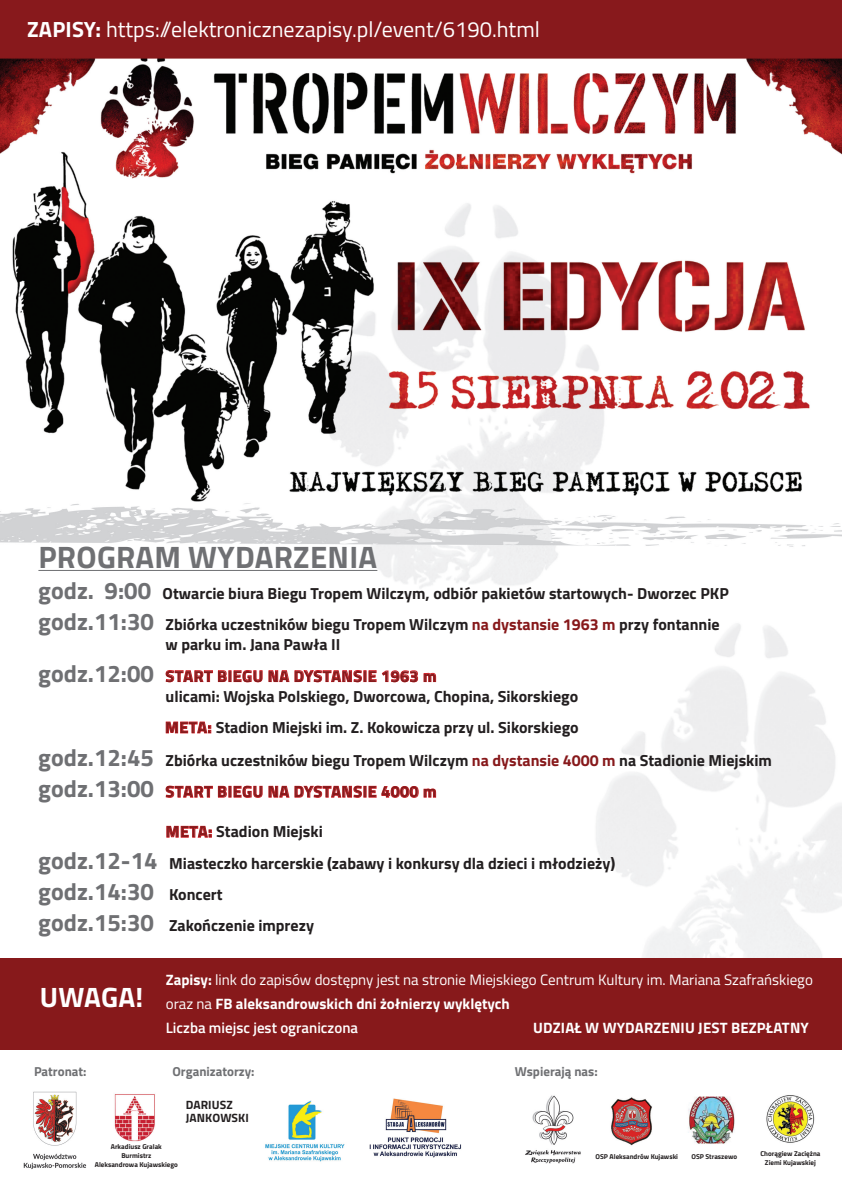
<style>
.page{position:relative;width:842px;height:1191px;background:#fff}
.page>*{position:absolute;margin:0;border:0;box-sizing:border-box;transform-origin:0 0}
.t1{font:700 31px "Titillium Web";letter-spacing:.01em;color:#6f7073}
.t2{font:700 28px "Titillium Web";letter-spacing:.005em;color:#fff}
.t3{font:700 24px "Titillium Web";color:#6f7073}
.t4{font:22px "Titillium Web";color:#fff}
.t5{font:700 16px/20px "Titillium Web";color:#231f20}
.t6{font:700 16px "Titillium Web";letter-spacing:.04em;color:#87191b}
.t7{font:15px/24px "Titillium Web";color:#fff}
.t8{font:700 15px "Titillium Web";letter-spacing:.01em;color:#fff}
.t9{font:700 13px "Titillium Web";color:#6f7073}
.t10{font:700 12px "Titillium Web";letter-spacing:.01em;color:#231f20}
.t11{font:700 7px "Titillium Web";color:#231f20}
.s1{font-weight:700}
.s2{font-size:24px;color:#6f7073}
.s3{color:#87191b}
.s4{font-size:16px;color:#231f20}
.s5{font-weight:600}
</style>
<div class="page">
<img style="left:0;top:0;width:842px;height:1170px">
<div style="left:0;top:958px;width:842px;height:91px;background:#87191b"></div>
<hr style="left:38px;top:570px;width:339px;height:1px;background:#6f7073">
<svg style="left:166px;top:670px;width:252px;height:12px"></svg>
<svg style="left:424px;top:673px;width:12px;height:9px"></svg>
<svg style="left:166px;top:721px;width:45px;height:12px"></svg>
<svg style="left:166px;top:785px;width:270px;height:13px"></svg>
<svg style="left:166px;top:826px;width:46px;height:12px"></svg>
<p class="t4" style="left:27px;top:13px;width:514px"><span class="s1">ZAPISY:</span> https://elektronicznezapisy.pl/event/6190.html</p>
<p class="t1" style="left:38px;top:533px;width:340px">PROGRAM WYDARZENIA</p>
<p class="t5" style="left:38px;top:582px;width:692px"><span class="s2">godz. 9:00</span> Otwarcie biura Biegu Tropem Wilczym, odbiór pakietów startowych- Dworzec PKP</p>
<p class="t5" style="left:165px;top:614px;width:556px;text-indent:-127px"><span class="s2">godz.11:30</span> Zbiórka uczestników biegu Tropem Wilczym <span class="s3">na dystansie 1963 m</span> przy fontannie w parku im. Jana Pawła II</p>
<p class="t5" style="left:166px;top:665px;width:414px;text-indent:-127px"><span class="s2">godz.12:00</span> <span class="s3">START BIEGU NA DYSTANSIE 1963 m<br></span>ulicami: Wojska Polskiego, Dworcowa, Chopina, Sikorskiego</p>
<p class="t5" style="left:165px;top:716px;width:415px"><span class="s3">META:</span> Stadion Miejski im. Z. Kokowicza przy ul. Sikorskiego</p>
<p class="t5" style="left:38px;top:749px;width:735px"><span class="s2">godz.12:45</span> Zbiórka uczestników biegu Tropem Wilczym <span class="s3">na dystansie 4000 m</span> na Stadionie Miejskim</p>
<p class="t6" style="left:38px;top:779px;width:400px"><span class="s2">godz.13:00</span> START BIEGU NA DYSTANSIE 4000 m</p>
<p class="t5" style="left:166px;top:820px;width:159px"><span class="s3">META:</span> Stadion Miejski</p>
<p class="t5" style="left:38px;top:852px;width:579px"><span class="s2">godz.12-14</span> Miasteczko harcerskie (zabawy i konkursy dla dzieci i młodzieży)</p>
<p class="t3" style="left:38px;top:873px;width:186px">godz.14:30 <span class="s4">Koncert</span></p>
<p class="t5" style="left:38px;top:915px;width:277px"><span class="s2">godz.15:30</span> Zakończenie imprezy</p>
<p class="t2" style="left:40px;top:976px;width:105px">UWAGA!</p>
<p class="t7" style="left:166px;top:966px;width:649px"><span class="s1">Zapisy:</span> link do zapisów dostępny jest na stronie Miejskiego Centrum Kultury im. Mariana Szafrańskiego oraz na <span class="s1">FB aleksandrowskich dni żołnierzy wyklętych<br></span><span class="s5">Liczba miejsc jest ograniczona</span></p>
<p class="t8" style="left:533px;top:1016px;width:277px">UDZIAŁ W WYDARZENIU JEST BEZPŁATNY</p>
<p class="t9" style="left:34px;top:1061px;width:54px">Patronat:</p>
<p class="t9" style="left:172px;top:1061px;width:84px">Organizatorzy:</p>
<p class="t9" style="left:515px;top:1061px;width:84px">Wspierają nas:</p>
<p class="t10" style="left:186px;top:1095px;width:49px">DARIUSZ</p>
<p class="t10" style="left:186px;top:1108px;width:65px">JANKOWSKI</p>
<p class="t11" style="left:111px;top:1140px;width:53px">Arkadiusz Gralak</p>
<p class="t11" style="left:121px;top:1149px;width:32px">Burmistrz</p>
<p class="t11" style="left:95px;top:1158px;width:85px">Aleksandrowa Kujawskiego</p>
<p class="t11" style="left:595px;top:1151px;width:84px">OSP Aleksandrów Kujawski</p>
<p class="t11" style="left:691px;top:1151px;width:47px">OSP Straszewo</p>
<p class="t11" style="left:760px;top:1148px;width:62px">Chorągiew Zaciężna</p>
<p class="t11" style="left:765px;top:1157px;width:53px">Ziemi Kujawskiej</p>
</div>
